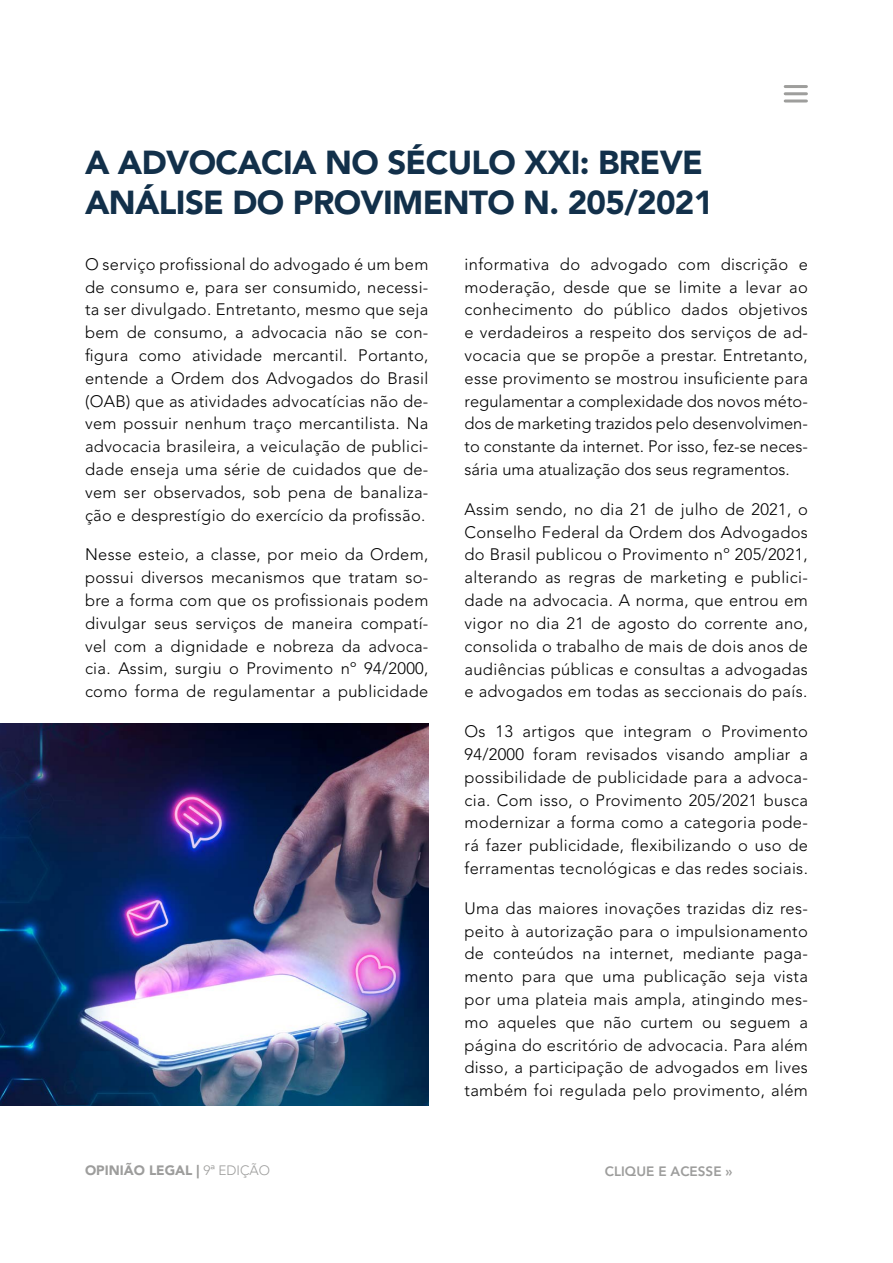
<style>
.page{position:relative;width:893px;height:1263px;background:#fff}
.page>*{position:absolute;margin:0;border:0;box-sizing:border-box;transform-origin:0 0}
.t1{font:900 33px/39.6px "Avenir LT Std";letter-spacing:-.02em;color:#12304a}
.t2{font:300 16.5px/22.8px "Avenir LT Std";letter-spacing:.02em;color:#000;text-align:justify}
.t3{font:900 13.5px "Avenir LT Std";color:#9d9d9c}
.t4{font:800 13.5px "Avenir LT Std";color:#9d9d9c}
.s1{font-weight:300}
</style>
<div class="page">
<hr style="left:785px;top:85px;width:21px;height:3px;background:#9e9e9c">
<hr style="left:785px;top:92px;width:21px;height:3px;background:#9e9e9c">
<hr style="left:785px;top:99px;width:21px;height:3px;background:#9e9e9c">
<img style="left:0;top:724px;width:428px;height:382px">
<h1 class="t1" style="left:85px;top:143px;width:630px">A ADVOCACIA NO SÉCULO XXI: BREVE<br>ANÁLISE DO PROVIMENTO N. 205/2021</h1>
<p class="t2" style="left:85px;top:253px;width:345px">O serviço profissional do advogado é um bem de consumo e, para ser consumido, necessi&shy;ta ser divulgado. Entretanto, mesmo que seja bem de consumo, a advocacia não se con&shy;figura como atividade mercantil. Portanto, entende a Ordem dos Advogados do Brasil (OAB) que as atividades advocatícias não de&shy;vem possuir nenhum traço mercantilista. Na advocacia brasileira, a veiculação de publici&shy;dade enseja uma série de cuidados que de&shy;vem ser observados, sob pena de banaliza&shy;ção e desprestígio do exercício da profissão.</p>
<p class="t2" style="left:85px;top:543px;width:345px">Nesse esteio, a classe, por meio da Ordem, possui diversos mecanismos que tratam so&shy;bre a forma com que os profissionais podem divulgar seus serviços de maneira compatí&shy;vel com a dignidade e nobreza da advoca&shy;cia. Assim, surgiu o Provimento nº 94/2000, como forma de regulamentar a publicidade</p>
<p class="t2" style="left:465px;top:253px;width:345px">informativa do advogado com discrição e moderação, desde que se limite a levar ao conhecimento do público dados objetivos e verdadeiros a respeito dos serviços de ad&shy;vocacia que se propõe a prestar. Entretanto, esse provimento se mostrou insuficiente para regulamentar a complexidade dos novos méto&shy;dos de marketing trazidos pelo desenvolvimen&shy;to constante da internet. Por isso, fez-se neces&shy;sária uma atualização dos seus regramentos.</p>
<p class="t2" style="left:465px;top:498px;width:345px">Assim sendo, no dia 21 de julho de 2021, o Conselho Federal da Ordem dos Advogados do Brasil publicou o Provimento nº 205/2021, alterando as regras de marketing e publici&shy;dade na advocacia. A norma, que entrou em vigor no dia 21 de agosto do corrente ano, consolida o trabalho de mais de dois anos de audiências públicas e consultas a advogadas e advogados em todas as seccionais do país.</p>
<p class="t2" style="left:465px;top:720px;width:345px">Os 13 artigos que integram o Provimento 94/2000 foram revisados visando ampliar a possibilidade de publicidade para a advoca&shy;cia. Com isso, o Provimento 205/2021 busca modernizar a forma como a categoria pode&shy;rá fazer publicidade, flexibilizando o uso de ferramentas tecnológicas e das redes sociais.</p>
<p class="t2" style="left:465px;top:897px;width:345px">Uma das maiores inovações trazidas diz res&shy;peito à autorização para o impulsionamento de conteúdos na internet, mediante paga&shy;mento para que uma publicação seja vista por uma plateia mais ampla, atingindo mes&shy;mo aqueles que não curtem ou seguem a página do escritório de advocacia. Para além disso, a participação de advogados em lives também foi regulada pelo provimento, além</p>
<p class="t3" style="left:85px;top:1162px;width:187px">OPINIÃO LEGAL | <span class="s1">9a EDIÇÃO</span></p>
<p class="t4" style="left:605px;top:1164px;width:129px">CLIQUE E ACESSE »</p>
</div>
